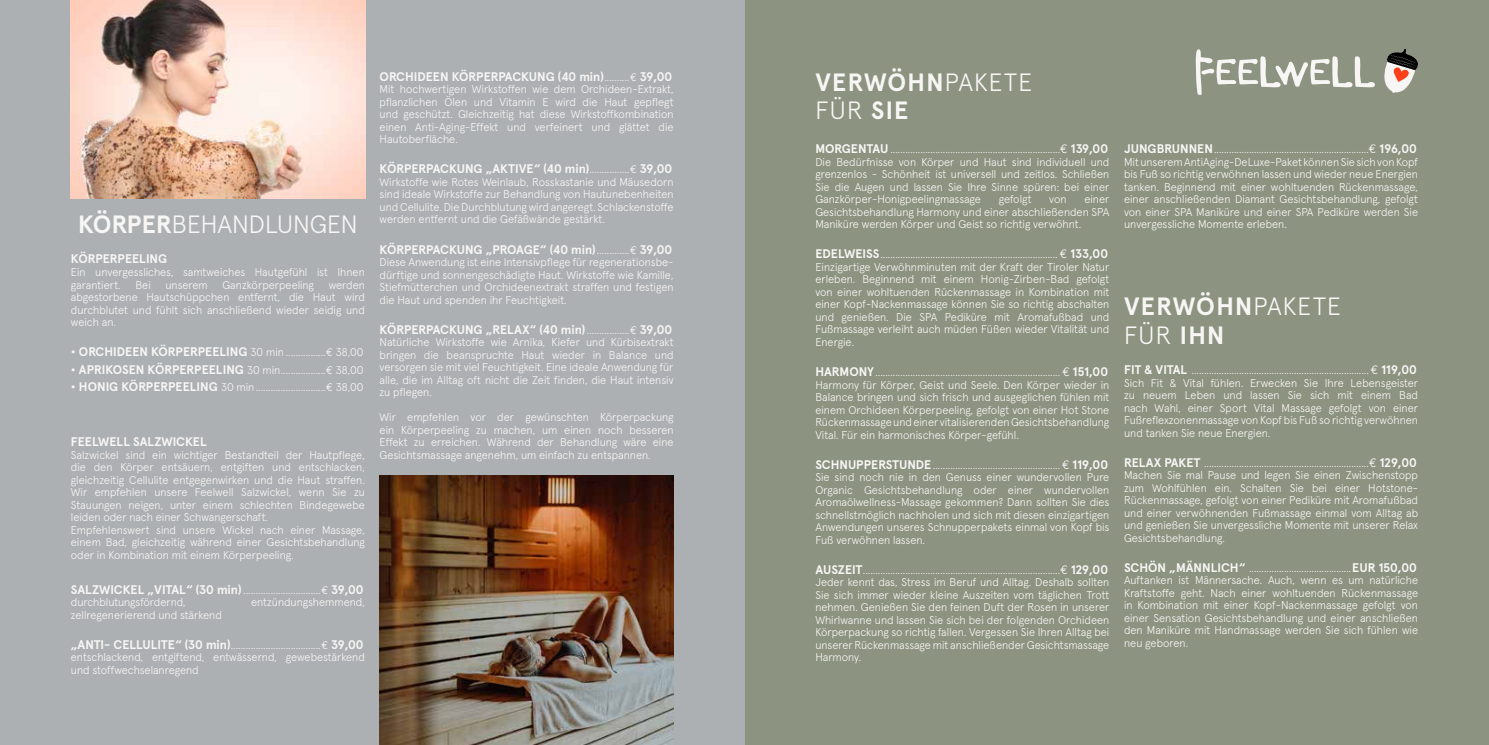
<style>
.page{position:relative;width:1489px;height:745px;background:#fff}
.page>*{position:absolute;margin:0;border:0;box-sizing:border-box;transform-origin:0 0}
.t1{font:56.12px "Dearest John";color:#f7f6f5}
.t2{font:700 25px/28.8px "Apercu";letter-spacing:.05em;color:#f7f6f5}
.t3{font:300 25px "Apercu";color:#f7f6f5}
.t4{font:700 12.5px "Apercu";letter-spacing:-.005em;color:#f7f6f5}
.t5{font:300 11.25px/12.5px "Apercu";color:#f7f6f5;text-align:justify}
.s1{font-weight:700}
.s2{font-weight:700;font-size:12.5px}
.s3{font-family:"Euro Mono";font-weight:400}
.s4{font-weight:300;font-size:11.25px}
.s5{font-family:"Euro Mono";font-weight:400;font-size:11.25px}
.s6{font-weight:300}
.s7{font-family:"Euro Mono";font-weight:400;font-size:12.5px}
</style>
<div class="page">
<div style="left:744px;top:0;width:744px;height:744px;background:#8d9381"></div>
<div style="left:0;top:0;width:744px;height:744px;background:#adb0b2"></div>
<img style="left:71px;top:0;width:294px;height:198px">
<img style="left:379px;top:475px;width:294px;height:269px">
<svg style="left:1384px;top:49px;width:33px;height:44px"></svg>
<h2 class="t3" style="left:78px;top:205px;width:281px"><span class="s1">KÖRPER</span>BEHANDLUNGEN</h2>
<p class="t4" style="left:71px;top:249px;width:98px">KÖRPERPEELING</p>
<p class="t5" style="left:71px;top:264px;width:295px">Ein unvergessliches, samtweiches Hautgefühl ist Ihnen garantiert.</p>
<p class="t5" style="left:71px;top:277px;width:295px;text-indent:258px">werden abgestorbene Hautschüppchen entfernt, die Haut wird durchblutet und fühlt sich anschließend wieder seidig und weich an.</p>
<p class="t5" style="left:71px;top:344px;width:294px"><span class="s2">• ORCHIDEEN KÖRPERPEELING</span> 30 min ................<span class="s3">R</span> 38,00</p>
<p class="t5" style="left:71px;top:362px;width:294px"><span class="s2">• APRIKOSEN KÖRPERPEELING</span> 30 min..................<span class="s3">R</span> 38,00</p>
<p class="t5" style="left:71px;top:379px;width:294px"><span class="s2">• HONIG KÖRPERPEELING</span> 30 min............................<span class="s3">R</span> 38,00</p>
<p class="t5" style="left:135px;top:277px;width:17px">Bei</p>
<p class="t5" style="left:165px;top:277px;width:44px">unserem</p>
<p class="t5" style="left:222px;top:277px;width:93px">Ganzkörperpeeling</p>
<p class="t4" style="left:71px;top:432px;width:137px">FEELWELL SALZWICKEL</p>
<p class="t5" style="left:71px;top:447px;width:295px;text-align:left">Salzwickel sind ein wichtiger Bestandteil der Hautpflege, die den Körper entsäuern, entgiften und entschlacken, gleichzeitig Cellulite entgegenwirken und die Haut straffen.<br>Wir empfehlen unsere Feelwell Salzwickel, wenn Sie zu Stauungen neigen, unter einem schlechten Bindegewebe leiden oder nach einer Schwangerschaft.<br>Empfehlenswert sind unsere Wickel nach einer Massage, einem Bad, gleichzeitig während einer Gesichtsbehandlung oder in Kombination mit einem Körperpeeling.</p>
<p class="t5" style="left:71px;top:582px;width:294px"><span class="s2">SALZWICKEL „VITAL“ (30 min)</span> ...............................<span class="s3">R</span> <span class="s2">39,00 </span>durchblutungsfördernd,</p>
<p class="t5" style="left:251px;top:594px;width:115px">entzündungshemmend,</p>
<p class="t5" style="left:71px;top:607px;width:152px">zellregenerierend und stärkend</p>
<p class="t5" style="left:71px;top:637px;width:295px"><span class="s2">„ANTI- CELLULITE“ (30 min)</span>....................................<span class="s3">R</span> <span class="s2">39,00 </span>entschlackend, entgiftend, entwässernd, gewebestärkend und stoffwechselanregend</p>
<p class="t4" style="left:379px;top:67px;width:294px">ORCHIDEEN KÖRPERPACKUNG (40 min)<span class="s4">..........</span><span class="s5">R</span> 39,00</p>
<p class="t5" style="left:379px;top:82px;width:295px">Mit hochwertigen Wirkstoffen wie dem Orchideen-Extrakt, pflanzlichen Ölen und Vitamin E wird die Haut gepflegt und geschützt. Gleichzeitig hat diese Wirkstoffkombination einen Anti-Aging-Effekt und verfeinert und glättet die Hautoberfläche.</p>
<p class="t4" style="left:379px;top:159px;width:294px">KÖRPERPACKUNG „AKTIVE“ (40 min)<span class="s4">................</span><span class="s5">R</span> 39,00</p>
<p class="t5" style="left:379px;top:174px;width:295px">Wirkstoffe wie Rotes Weinlaub, Rosskastanie und Mäusedorn sind ideale Wirkstoffe zur Behandlung von Hautunebenheiten und Cellulite. Die Durchblutung wird angeregt. Schlackenstoffe werden entfernt und die Gefäßwände gestärkt.</p>
<p class="t4" style="left:379px;top:239px;width:294px">KÖRPERPACKUNG „PROAGE“ (40 min)<span class="s4">.............</span><span class="s5">R</span> 39,00</p>
<p class="t5" style="left:379px;top:254px;width:295px">Diese Anwendung ist eine Intensivpflege für regenerationsbe&shy;dürftige und sonnengeschädigte Haut. Wirkstoffe wie Kamille, Stiefmütterchen und Orchideenextrakt straffen und festigen die Haut und spenden ihr Feuchtigkeit.</p>
<p class="t4" style="left:379px;top:319px;width:294px">KÖRPERPACKUNG „RELAX“ (40 min)<span class="s4">.................</span><span class="s5">R</span> 39,00</p>
<p class="t5" style="left:379px;top:334px;width:295px">Natürliche Wirkstoffe wie Arnika, Kiefer und Kürbisextrakt bringen die beanspruchte Haut wieder in Balance und versorgen sie mit viel Feuchtigkeit. Eine ideale Anwendung für alle, die im Alltag oft nicht die Zeit finden, die Haut intensiv zu pflegen.</p>
<p class="t5" style="left:379px;top:409px;width:295px">Wir empfehlen vor der gewünschten Körperpackung ein Körperpeeling zu machen, um einen noch besseren Effekt zu erreichen. Während der Behandlung wäre eine Gesichtsmassage angenehm, um einfach zu entspannen.</p>
<h2 class="t2" style="left:815px;top:65px;width:218px">VERWÖHN<span class="s6">PAKETE<br>FÜR</span> SIE</h2>
<p class="t5" style="left:815px;top:142px;width:295px"><span class="s2">MORGENTAU</span> ....................................................................<span class="s7">R</span> <span class="s2">139,00<br></span>Die Bedürfnisse von Körper und Haut sind individuell und grenzenlos - Schönheit ist universell und zeitlos. Schließen Sie die Augen und lassen Sie Ihre Sinne spüren: bei einer Ganzkörper-Honigpeelingmassage</p>
<p class="t5" style="left:998px;top:192px;width:34px">gefolgt</p>
<p class="t5" style="left:1049px;top:192px;width:19px">von</p>
<p class="t5" style="left:815px;top:192px;width:295px;text-indent:269px">einer Gesichtsbehandlung Harmony und einer abschließenden SPA Maniküre werden Körper und Geist so richtig verwöhnt.</p>
<p class="t4" style="left:815px;top:244px;width:68px">EDELWEISS<span class="s4">R</span></p>
<p class="t4" style="left:1059px;top:244px;width:50px"><span class="s3">R</span> 133,00</p>
<p class="t5" style="left:815px;top:259px;width:295px">Einzigartige Verwöhnminuten mit der Kraft der Tiroler Natur erleben. Beginnend mit einem Honig-Zirben-Bad gefolgt von einer wohltuenden Rückenmassage in Kombination mit einer Kopf-Nackenmassage können Sie so richtig abschalten und genießen. Die SPA Pediküre mit Aromafußbad und Fußmassage verleiht auch müden Füßen wieder Vitalität und Energie.</p>
<p class="t5" style="left:815px;top:364px;width:295px"><span class="s2">HARMONY</span>.......................................................................... <span class="s7">R</span> <span class="s2">151,00<br></span>Harmony für Körper, Geist und Seele. Den Körper wieder in Balance bringen und sich frisch und ausgeglichen fühlen mit einem Orchideen Körperpeeling, gefolgt von einer Hot Stone Rückenmassage und einer vitalisierenden Gesichtsbehandlung Vital. Für ein harmonisches Körper-gefühl.</p>
<p class="t5" style="left:815px;top:457px;width:295px"><span class="s2">SCHNUPPERSTUNDE</span>................................................... <span class="s7">R</span> <span class="s2">119,00<br></span>Sie sind noch nie in den Genuss einer wundervollen Pure Organic Gesichtsbehandlung oder einer wundervollen Aromaölwellness-Massage gekommen? Dann sollten Sie dies schnellstmöglich nachholen und sich mit diesen einzigartigen Anwendungen unseres Schnupperpakets einmal von Kopf bis Fuß verwöhnen lassen.</p>
<p class="t5" style="left:815px;top:562px;width:295px;text-align:left"><span class="s2">AUSZEIT</span>...............................................................................<span class="s7">R</span> <span class="s2">129,00<br></span>Jeder kennt das, Stress im Beruf und Alltag. Deshalb sollten Sie sich immer wieder kleine Auszeiten vom täglichen Trott nehmen. Genießen Sie den feinen Duft der Rosen in unserer Whirlwanne und lassen Sie sich bei der folgenden Orchideen Körperpackung so richtig fallen. Vergessen Sie Ihren Alltag bei unserer Rückenmassage mit anschließender Gesichtsmassage Harmony.</p>
<h1 class="t1" style="left:1194px;top:29px;width:183px">FEELWELL</h1>
<p class="t5" style="left:1123px;top:142px;width:295px;text-align:left"><span class="s2">JUNGBRUNNEN</span>..............................................................<span class="s7">R</span> <span class="s2">196,00<br></span>Mit unserem AntiAging-DeLuxe-Paket können Sie sich von Kopf bis Fuß so richtig verwöhnen lassen und wieder neue Energien tanken. Beginnend mit einer wohltuenden Rückenmassage, einer anschließenden Diamant Gesichtsbehandlung, gefolgt von einer SPA Maniküre und einer SPA Pediküre werden Sie unvergessliche Momente erleben.</p>
<h2 class="t2" style="left:1123px;top:290px;width:218px">VERWÖHN<span class="s6">PAKETE<br>FÜR</span> IHN</h2>
<p class="t5" style="left:1123px;top:362px;width:295px"><span class="s2">FIT &amp; VITAL</span> ....................................................................... <span class="s7">R</span> <span class="s2">119,00<br></span>Sich Fit &amp; Vital fühlen. Erwecken Sie Ihre Lebensgeister zu neuem Leben und lassen Sie sich mit einem Bad nach Wahl, einer Sport Vital Massage gefolgt von einer Fußreflexzonenmassage von Kopf bis Fuß so richtig verwöhnen und tanken Sie neue Energien.</p>
<p class="t5" style="left:1123px;top:455px;width:295px;text-align:left"><span class="s2">RELAX PAKET</span> ..................................................................<span class="s7">R</span> <span class="s2">129,00<br></span>Machen Sie mal Pause und legen Sie einen Zwischenstopp zum Wohlfühlen ein. Schalten Sie bei einer Hotstone-Rückenmassage, gefolgt von einer Pediküre mit Aromafußbad und einer verwöhnenden Fußmassage einmal vom Alltag ab und genießen Sie unvergessliche Momente mit unserer Relax Gesichtsbehandlung.</p>
<p class="t5" style="left:1123px;top:560px;width:295px"><span class="s2">SCHÖN „MÄNNLICH“</span> .........................................<span class="s2">EUR 150,00<br></span>Auftanken ist Männersache. Auch, wenn es um natürliche Kraftstoffe geht. Nach einer wohltuenden Rückenmassage in Kombination mit einer Kopf-Nackenmassage gefolgt von einer Sensation Gesichtsbehandlung und einer anschließen den Maniküre mit Handmassage werden Sie sich fühlen wie neu geboren.</p>
</div>
